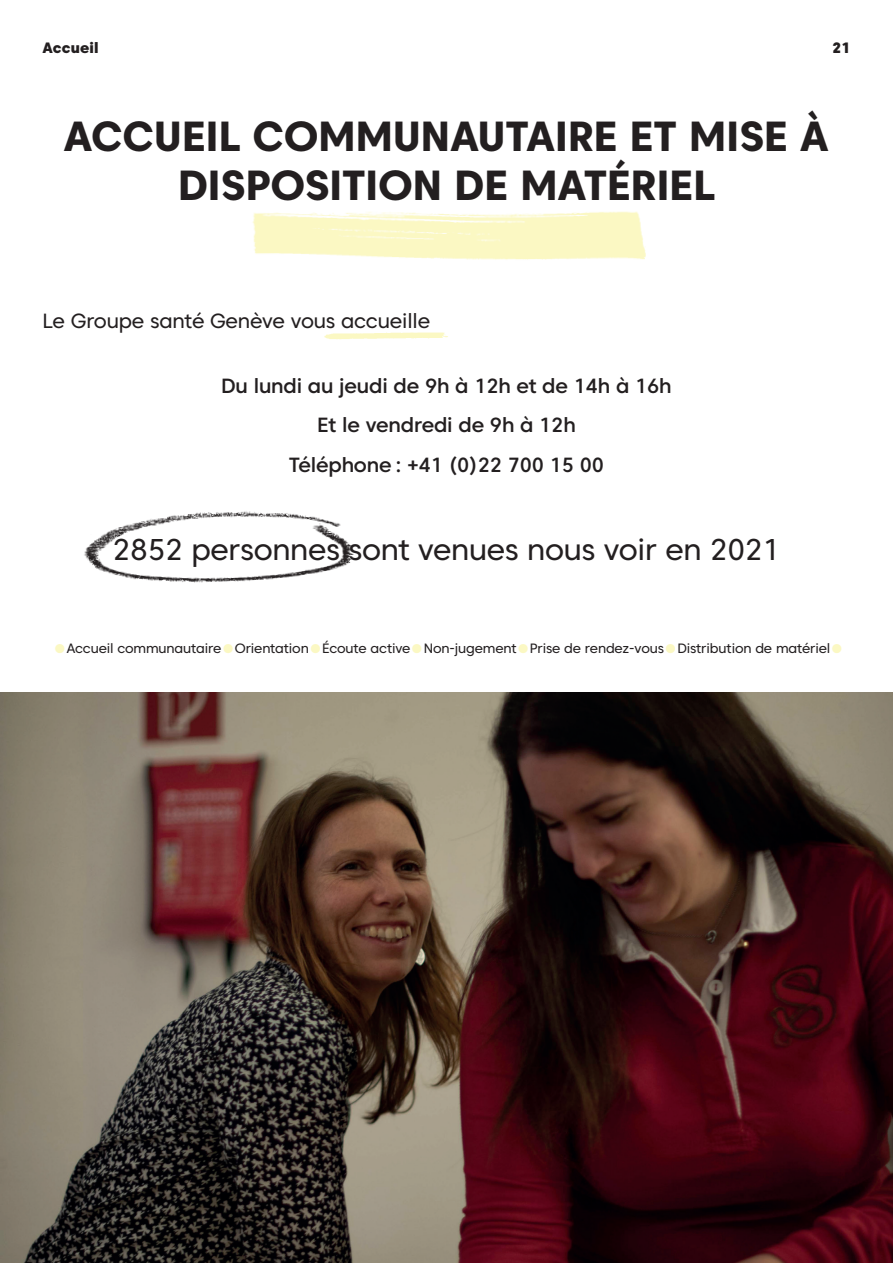
<style>
.page{position:relative;width:893px;height:1263px;background:#fff}
.page>*{position:absolute;margin:0;border:0;box-sizing:border-box;transform-origin:0 0}
.t1{font:800 42px/48.6px "Caros";letter-spacing:-.01em;color:#231f20;text-align:center}
.t2{font:30px "Caros";letter-spacing:-.01em;color:#231f20}
.t3{font:500 20.55px/39.6px "Caros";letter-spacing:-.01em;color:#231f20;text-align:center}
.t4{font:20.55px "Caros";letter-spacing:-.01em;color:#231f20}
.t5{font:800 15px "Caros";letter-spacing:.01em;color:#231f20}
.t6{font:13.5px "Caros";letter-spacing:-.01em;color:#231f20}
.s1{color:#fbf8c3}
</style>
<div class="page">
<img style="left:252px;top:211px;width:394px;height:49px">
<img style="left:84px;top:511px;width:270px;height:72px">
<img style="left:0;top:693px;width:893px;height:570px">
<img style="left:324px;top:332px;width:124px;height:8px">
<p class="t5" style="left:43px;top:38px;width:58px">Accueil</p>
<p class="t5" style="left:832px;top:38px;width:20px">21</p>
<h1 class="t1" style="left:64px;top:111px;width:767px">ACCUEIL COMMUNAUTAIRE ET MISE À<br>DISPOSITION DE MATÉRIEL</h1>
<h3 class="t4" style="left:43px;top:307px;width:389px">Le Groupe santé Genève vous accueille</h3>
<h3 class="t3" style="left:221px;top:365px;width:452px">Du lundi au jeudi de 9h à 12h et de 14h à 16h<br>Et le vendredi de 9h à 12h<br>Téléphone : +41 (0)22 700 15 00</h3>
<h2 class="t2" style="left:113px;top:530px;width:669px">2852 personnes sont venues nous voir en 2021</h2>
<p class="t6" style="left:53px;top:640px;width:792px"><span class="s1">●</span>Accueil communautaire<span class="s1">●</span>Orientation<span class="s1">●</span>Écoute active<span class="s1">●</span>Non-jugement<span class="s1">●</span>Prise de rendez-vous<span class="s1">●</span>Distribution de matériel<span class="s1">●</span></p>
</div>
